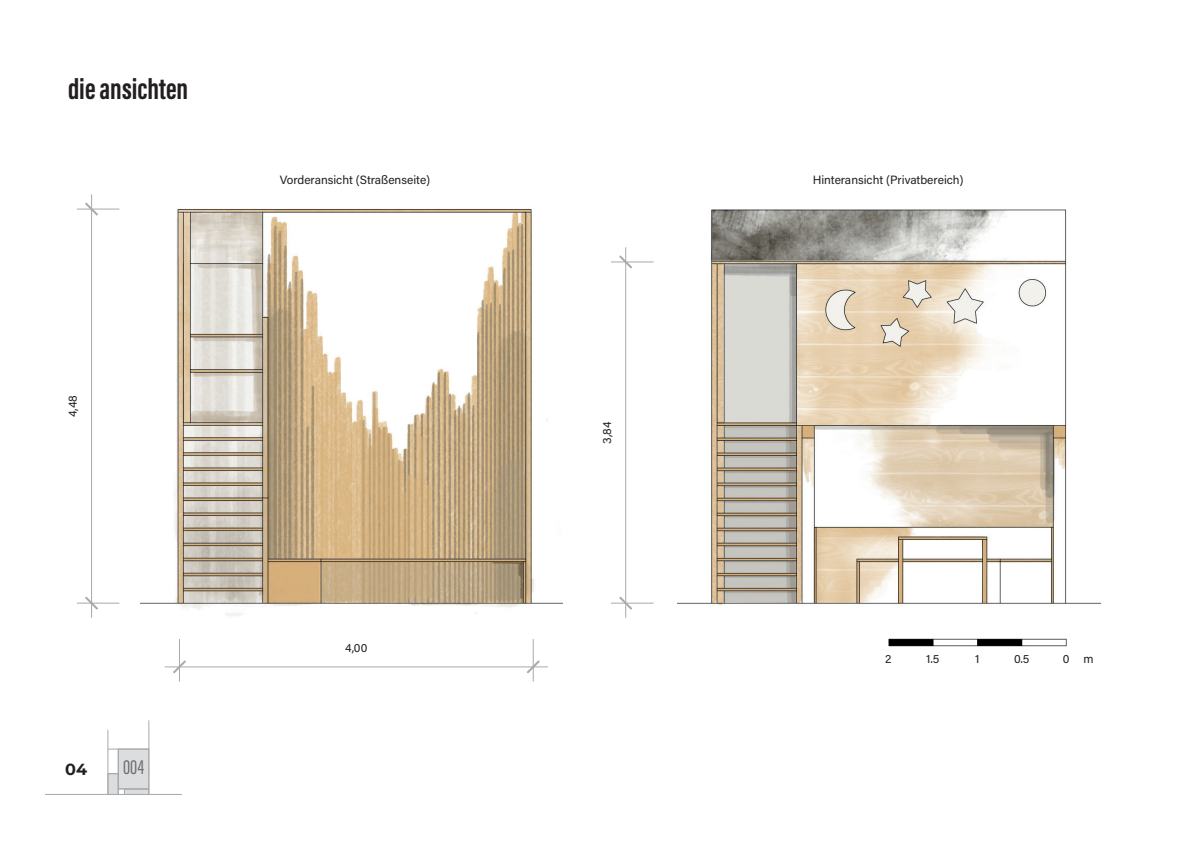
<style>
.page{position:relative;width:1191px;height:842px;background:#fff}
.page>*{position:absolute;margin:0;border:0;box-sizing:border-box;transform-origin:0 0}
.t1{font:700 30px "Acumin Pro Extra Cond";color:#231f20}
.t2{font:21px "Acumin Pro Extra Cond";color:#6c6d70}
.t3{font:700 16px "Montserrat";color:#231f20}
.t4{font:12px "Acumin Pro";color:#231f20}
</style>
<div class="page">
<div style="left:107px;top:773px;width:12px;height:22px;background:#dcdddf;border:1px solid #a8a9ad"></div>
<div style="left:124px;top:788px;width:25px;height:7px;background:#dcdddf;border:1px solid #a8a9ad"></div>
<div style="left:118px;top:749px;width:31px;height:40px;background:#dcdddf"></div>
<hr style="left:107px;top:730px;width:1px;height:64px;background:#a8a9ad">
<hr style="left:45px;top:794px;width:137px;height:1px;background:#a8a9ad">
<hr style="left:148px;top:720px;width:1px;height:74px;background:#a8a9ad">
<hr style="left:108px;top:749px;width:41px;height:1px;background:#a8a9ad">
<hr style="left:118px;top:749px;width:1px;height:45px;background:#a8a9ad">
<hr style="left:119px;top:788px;width:30px;height:1px;background:#a8a9ad">
<img style="left:677px;top:209px;width:423px;height:438px">
<img style="left:140px;top:208px;width:423px;height:441px">
<img style="left:883px;top:631px;width:183px;height:16px">
<hr style="left:165px;top:666px;width:383px;height:1px;background:#a8a9ad">
<hr style="left:179px;top:639px;width:1px;height:42px;background:#a8a9ad">
<hr style="left:533px;top:639px;width:1px;height:42px;background:#a8a9ad">
<svg style="left:524px;top:658px;width:18px;height:18px"></svg>
<svg style="left:171px;top:660px;width:17px;height:14px"></svg>
<hr style="left:91px;top:194px;width:1px;height:424px;background:#a8a9ad">
<hr style="left:77px;top:209px;width:42px;height:1px;background:#a8a9ad">
<hr style="left:77px;top:603px;width:42px;height:1px;background:#a8a9ad">
<svg style="left:83px;top:596px;width:17px;height:14px"></svg>
<svg style="left:83px;top:202px;width:17px;height:14px"></svg>
<hr style="left:625px;top:247px;width:1px;height:371px;background:#a8a9ad">
<hr style="left:611px;top:261px;width:42px;height:1px;background:#a8a9ad">
<hr style="left:611px;top:603px;width:42px;height:1px;background:#a8a9ad">
<svg style="left:617px;top:594px;width:17px;height:18px"></svg>
<svg style="left:617px;top:253px;width:17px;height:18px"></svg>
<h1 class="t1" style="left:68px;top:70px;width:122px">die ansichten</h1>
<p class="t4" style="left:64px;top:417px;width:24px;rotate:-90deg">4,48</p>
<h3 class="t3" style="left:65px;top:757px;width:23px">04</h3>
<h2 class="t2" style="left:123px;top:755px;width:23px">004</h2>
<p class="t4" style="left:280px;top:171px;width:152px">Vorderansicht (Straßenseite)</p>
<p class="t4" style="left:812px;top:171px;width:152px">Hinteransicht (Privatbereich)</p>
<p class="t4" style="left:345px;top:640px;width:24px">4,00</p>
<p class="t4" style="left:598px;top:444px;width:24px;rotate:-90deg">3,84</p>
<p class="t4" style="left:885px;top:650px;width:8px">2</p>
<p class="t4" style="left:926px;top:650px;width:15px">1.5</p>
<p class="t4" style="left:975px;top:650px;width:6px">1</p>
<p class="t4" style="left:1014px;top:650px;width:17px">0.5</p>
<p class="t4" style="left:1063px;top:650px;width:32px">0 m</p>
</div>
